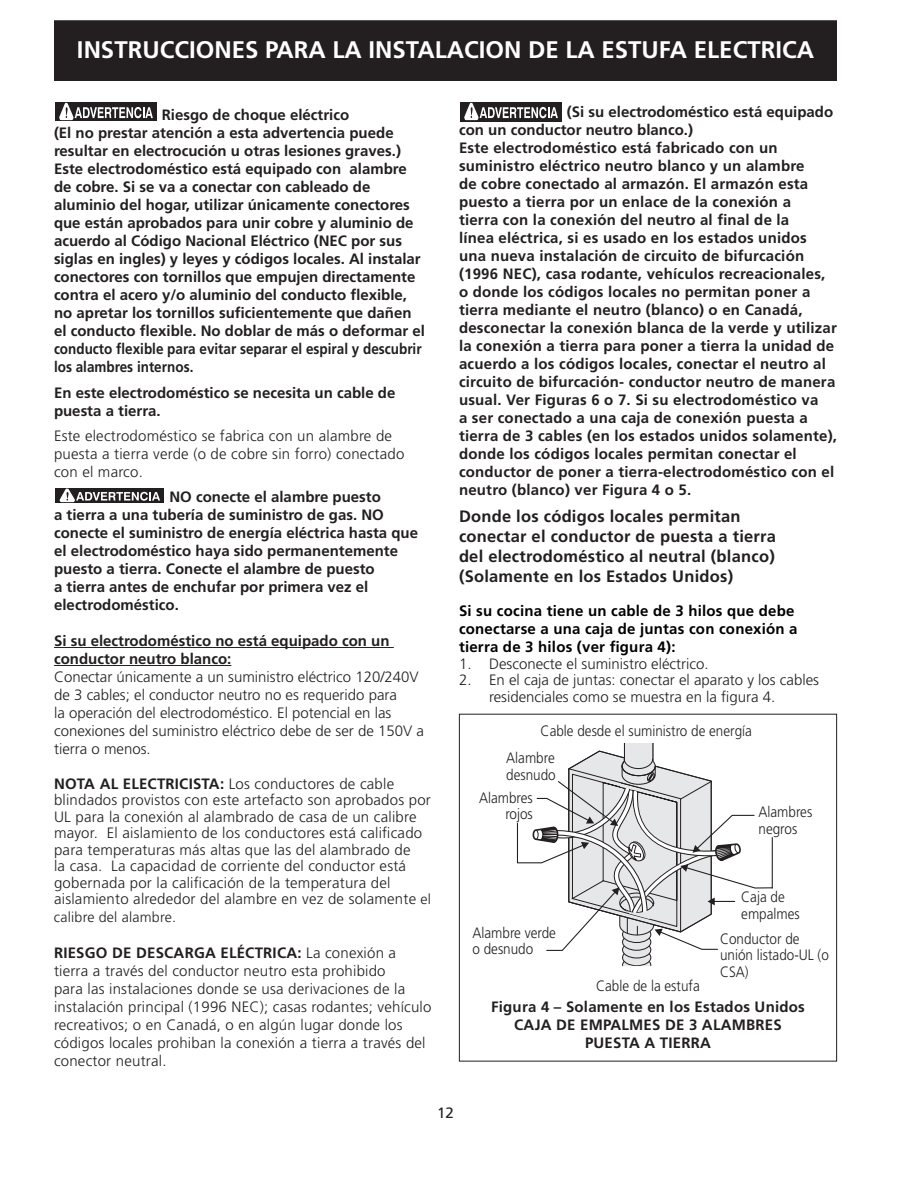
<style>
.page{position:relative;width:918px;height:1188px;background:#fff}
.page>*{position:absolute;margin:0;border:0;box-sizing:border-box;transform-origin:0 0}
.t1{font:700 24px "Frutiger";color:#fff}
.t2{font:700 16.5px/19.8px "Frutiger";letter-spacing:.015em;color:#231f20}
.t3{font:700 15px/18px "Frutiger";color:#231f20}
.t4{font:300 15px/18px "Frutiger";letter-spacing:.015em;color:#231f20}
.t5{font:300 15px/16.5px "Frutiger";letter-spacing:.015em;color:#231f20;scale:.9 1}
.t6{font:700 15px/18px "Frutiger";letter-spacing:.015em;color:#000}
.t7{font:15px "Frutiger";color:#231f20}
.t8{font:300 14.25px "Frutiger";letter-spacing:.015em;color:#231f20}
.s1{font-weight:700}
.s2{font-size:14.25px}
</style>
<div class="page">
<div style="left:55px;top:21px;width:781px;height:59px;background:#231f20"></div>
<div style="left:54px;top:20px;width:783px;height:61px;border:2px solid #231f20"></div>
<svg style="left:623px;top:960px;width:28px;height:6px"></svg>
<svg style="left:623px;top:949px;width:28px;height:17px"></svg>
<div style="left:623px;top:949px;width:28px;height:17px;border:1px solid #231f20;border-radius:50%"></div>
<div style="left:623px;top:942px;width:28px;height:16px;background:#e6e7e9;border-radius:50%"></div>
<div style="left:623px;top:942px;width:28px;height:16px;border:1px solid #231f20;border-radius:50%"></div>
<svg style="left:516px;top:743px;width:257px;height:208px"></svg>
<div style="left:459px;top:714px;width:378px;height:348px;border:1px solid #231f20"></div>
<hr style="left:54px;top:647px;width:340px;height:1px;background:#231f20">
<hr style="left:54px;top:665px;width:177px;height:1px;background:#231f20">
<div style="left:55px;top:102px;width:102px;height:18px;background:#231f20"></div>
<svg style="left:59px;top:102px;width:94px;height:18px"></svg>
<div style="left:56px;top:488px;width:108px;height:15px;background:#231f20"></div>
<svg style="left:59px;top:488px;width:101px;height:15px"></svg>
<div style="left:460px;top:102px;width:102px;height:19px;background:#231f20"></div>
<svg style="left:464px;top:102px;width:94px;height:19px"></svg>
<h1 class="t1" style="left:77px;top:35px;width:739px">INSTRUCCIONES PARA LA INSTALACION DE LA ESTUFA ELECTRICA</h1>
<p class="t3" style="left:54px;top:106px;width:372px;text-indent:108px">Riesgo de choque eléctrico<br>(El no prestar atención a esta advertencia puede resultar en electrocución u otras lesiones graves.)<br>Este electrodoméstico está equipado con alambre de cobre. Si se va a conectar con cableado de aluminio del hogar, utilizar únicamente conectores que están aprobados para unir cobre y aluminio de acuerdo al Código Nacional Eléctrico (NEC por sus siglas en ingles) y leyes y códigos locales. Al instalar conectores con tornillos que empujen directamente contra el acero y/o aluminio del conducto flexible, no apretar los tornillos suficientemente que dañen el conducto flexible. No doblar de más o deformar el conducto flexible para evitar separar el espiral y descubrir los alambres internos.</p>
<p class="t3" style="left:54px;top:383px;width:343px">En este electrodoméstico se necesita un cable de puesta a tierra.</p>
<p class="t4" style="left:54px;top:427px;width:352px">Este electrodoméstico se fabrica con un alambre de puesta a tierra verde (o de cobre sin forro) conectado con el marco.</p>
<p class="t3" style="left:54px;top:488px;width:365px;text-indent:115px">NO conecte el alambre puesto<br>a tierra a una tubería de suministro de gas. NO conecte el suministro de energía eléctrica hasta que el electrodoméstico haya sido permanentemente puesto a tierra. Conecte el alambre de puesto<br>a tierra antes de enchufar por primera vez el electrodoméstico.</p>
<p class="t3" style="left:54px;top:632px;width:337px">Si su electrodoméstico no está equipado con un conductor neutro blanco:</p>
<p class="t4" style="left:54px;top:668px;width:371px">Conectar únicamente a un suministro eléctrico 120/240V de 3 cables; el conductor neutro no es requerido para<br>la operación del electrodoméstico. El potencial en las conexiones del suministro eléctrico debe de ser de 150V a tierra o menos.</p>
<p class="t4" style="left:54px;top:775px;width:379px;line-height:16.5px"><span class="s1">NOTA AL ELECTRICISTA:</span> Los conductores de cable blindados provistos con este artefacto son aprobados por UL para la conexión al alambrado de casa de un calibre mayor. El aislamiento de los conductores está calificado para temperaturas más altas que las del alambrado de<br>la casa. La capacidad de corriente del conductor está gobernada por la calificación de la temperatura del aislamiento alrededor del alambre en vez de solamente <span class="s2">el</span></p>
<p class="t8" style="left:54px;top:909px;width:124px">calibre del alambre.</p>
<p class="t4" style="left:54px;top:944px;width:379px"><span class="s1">RIESGO DE DESCARGA ELÉCTRICA:</span> La conexión a tierra a través del conductor neutro esta prohibido<br>para las instalaciones donde se usa derivaciones de la instalación principal (1996 NEC); casas rodantes; vehículo recreativos; o en Canadá, o en algún lugar donde los códigos locales prohiban la conexión a tierra a través del conector neutral.</p>
<p class="t3" style="left:459px;top:103px;width:380px;text-indent:108px">(Si su electrodoméstico está equipado con un conductor neutro blanco.)<br>Este electrodoméstico está fabricado con un suministro eléctrico neutro blanco y un alambre<br>de cobre conectado al armazón. El armazón esta puesto a tierra por un enlace de la conexión a<br>tierra con la conexión del neutro al final de la<br>línea eléctrica, si es usado en los estados unidos una nueva instalación de circuito de bifurcación (1996 NEC), casa rodante, vehículos recreacionales, o donde los códigos locales no permitan poner a tierra mediante el neutro (blanco) o en Canadá, desconectar la conexión blanca de la verde y utilizar la conexión a tierra para poner a tierra la unidad de acuerdo a los códigos locales, conectar el neutro al circuito de bifurcación- conductor neutro de manera usual. Ver Figuras 6 o 7. Si su electrodoméstico va<br>a ser conectado a una caja de conexión puesta a tierra de 3 cables (en los estados unidos solamente), donde los códigos locales permitan conectar el conductor de poner a tierra-electrodoméstico con el neutro (blanco) ver Figura 4 o 5.</p>
<p class="t2" style="left:459px;top:507px;width:319px">Donde los códigos locales permitan conectar el conductor de puesta a tierra del electrodoméstico al neutral (blanco) (Solamente en los Estados Unidos)</p>
<p class="t6" style="left:459px;top:602px;width:340px">Si su cocina tiene un cable de 3 hilos que debe conectarse a una caja de juntas con conexión a tierra de 3 hilos (ver figura 4):</p>
<p class="t4" style="left:459px;top:655px;width:251px">1. Desconecte el suministro eléctrico.</p>
<p class="t4" style="left:489px;top:672px;width:332px;line-height:16.5px;text-indent:-30px">2. En el caja de juntas: conectar el aparato y los cables residenciales como se muestra en la figura 4.</p>
<p class="t5" style="left:541px;top:723px;width:236px">Cable desde el suministro de energía</p>
<p class="t5" style="left:506px;top:750px;width:57px">Alambre desnudo</p>
<p class="t5" style="left:479px;top:789px;width:61px;text-align:right">Alambres rojos</p>
<p class="t5" style="left:473px;top:924px;width:94px">Alambre verde o desnudo</p>
<p class="t5" style="left:596px;top:978px;width:117px">Cable de la estufa</p>
<p class="t5" style="left:759px;top:804px;width:61px">Alambres negros</p>
<p class="t5" style="left:741px;top:889px;width:66px">Caja de empalmes</p>
<p class="t5" style="left:720px;top:930px;width:122px">Conductor de unión listado-UL (o<br>CSA)</p>
<p class="t3" style="left:491px;top:998px;width:315px;text-align:center">Figura 4 – Solamente en los Estados Unidos<br>CAJA DE EMPALMES DE 3 ALAMBRES<br>PUESTA A TIERRA</p>
<p class="t7" style="left:437px;top:1104px;width:18px">12</p>
</div>
